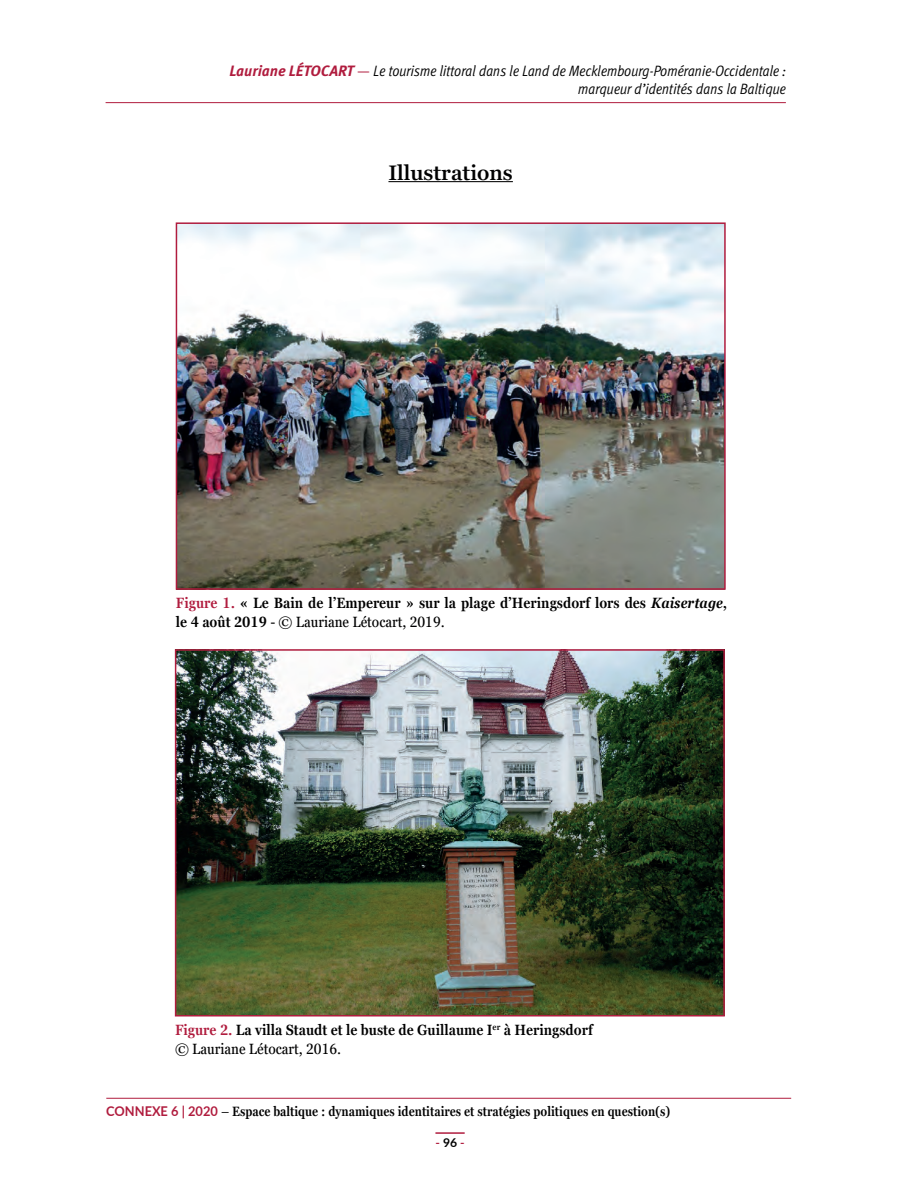
<style>
.page{position:relative;width:900px;height:1191px;background:#fff}
.page>*{position:absolute;margin:0;border:0;box-sizing:border-box;transform-origin:0 0}
.t1{font:600 21px "Georgia Pro";color:#000001}
.t2{font:15px/18px "Meta Pro Cond Norm Ita";letter-spacing:-.005em;color:#000001;text-align:right}
.t3{font:600 condensed 14.85px/19.5px "Georgia Pro";color:#000001}
.t4{font:600 condensed 13.5px "Georgia Pro";color:#000001;scale:.95 1}
.t5{font:700 12.15px "Lato";color:#b01c3e}
.s1{font-family:"Meta Pro";font-weight:700;font-style:italic;color:#b01c3e}
.s2{font-family:"Georgia Pro";font-stretch:condensed;color:#b01c3e}
.s3{color:#b01c3e}
.s4{font-style:italic}
.s5{font-weight:400}
.s6{font-family:"Lato";font-weight:700;font-stretch:normal;color:#b01c3e}
.s7{color:#000001}
</style>
<div class="page">
<hr style="left:435px;top:1132px;width:30px;height:1px;background:#b01c3e">
<hr style="left:106px;top:1097px;width:685px;height:1px;background:#b01c3e">
<hr style="left:106px;top:102px;width:680px;height:1px;background:#b01c3e">
<hr style="left:388px;top:181px;width:125px;height:1px;background:#000001">
<img style="left:179px;top:225px;width:544px;height:362px">
<div style="left:176px;top:222px;width:550px;height:368px;border:2px solid #b01c3e"></div>
<img style="left:178px;top:652px;width:544px;height:361px">
<div style="left:175px;top:649px;width:550px;height:367px;border:2px solid #b01c3e"></div>
<p class="t2" style="left:229px;top:60px;width:558px"><span class="s1">Lauriane LÉTOCART</span> <span class="s2">—</span> Le tourisme littoral dans le Land de Mecklembourg-Poméranie-Occidentale : marqueur d’identités dans la Baltique</p>
<h1 class="t1" style="left:388px;top:161px;width:126px">Illustrations</h1>
<p class="t3" style="left:176px;top:593px;width:553px"><span class="s3">Figure 1.</span> « Le Bain de l’Empereur » sur la plage d’Heringsdorf lors des <span class="s4">Kaisertage</span>, le 4 août 2019 <span class="s5">- © Lauriane Létocart, 2019.</span></p>
<p class="t3" style="left:175px;top:1020px;width:419px"><span class="s3">Figure 2.</span> La villa Staudt et le buste de Guillaume I<sup>er</sup> à Heringsdorf <span class="s5">© Lauriane Létocart, 2016.</span></p>
<p class="t4" style="left:106px;top:1103px;width:595px"><span class="s6">CONNEXE 6 | 2020</span> <span class="s5">–</span> Espace baltique : dynamiques identitaires et stratégies politiques en question(s)</p>
<p class="t5" style="left:435px;top:1133px;width:31px">- <span class="s7">96</span> -</p>
</div>
